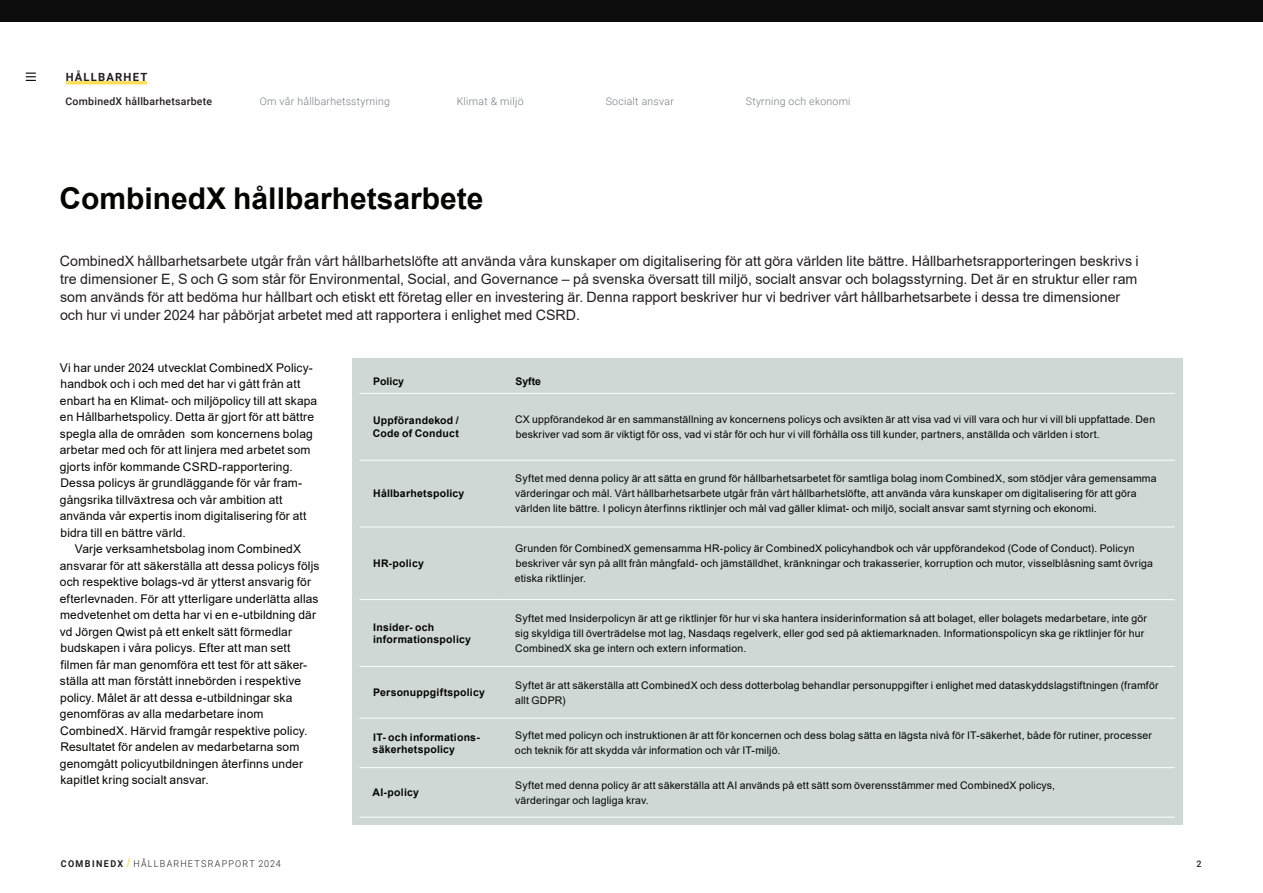
<style>
.page{position:relative;width:1263px;height:893px;background:#fff}
.page>*{position:absolute;margin:0;border:0;box-sizing:border-box;transform-origin:0 0}
.t1{font:700 30px "Arial";color:#040503}
.t2{font:14.25px/18px "Arial";color:#231f20}
.t3{font:12px/16.5px "Arial";letter-spacing:.01em;color:#040503}
.t4{font:700 11.25px "Roboto";letter-spacing:.105em;color:#231f20}
.t5{font:10.5px/15px "Arial";letter-spacing:.015em;color:#040503}
.t6{font:700 10.5px/12.3px "Arial";letter-spacing:.02em;color:#040503}
.t7{font:300 10.5px "Roboto";letter-spacing:.025em;color:#767b7d}
.t8{font:500 10.5px "Roboto";letter-spacing:.025em;color:#231f20}
.t9{font:300 9.45px "Roboto";letter-spacing:.135em;color:#231f20;scale:.95 1}
.t10{font:500 9px "Roboto";color:#231f20}
.s1{font-weight:700}
.s2{font-family:"Arial";font-weight:900;font-size:12px;color:#fcde58}
</style>
<div class="page">
<div style="left:0;top:0;width:1263px;height:21px;background:#0b0c0b"></div>
<hr style="left:66px;top:81px;width:81px;height:3px;background:#fcde58">
<svg style="left:26px;top:73px;width:9px;height:8px"></svg>
<div style="left:352px;top:359px;width:830px;height:466px;background:#cfd8d5"></div>
<hr style="left:359px;top:460px;width:143px;height:1px;background:#fff">
<hr style="left:502px;top:460px;width:673px;height:1px;background:#fff">
<hr style="left:359px;top:527px;width:143px;height:1px;background:#fff">
<hr style="left:502px;top:527px;width:673px;height:1px;background:#fff">
<hr style="left:359px;top:599px;width:143px;height:1px;background:#fff">
<hr style="left:502px;top:599px;width:673px;height:1px;background:#fff">
<hr style="left:359px;top:666px;width:143px;height:1px;background:#fff">
<hr style="left:502px;top:666px;width:673px;height:1px;background:#fff">
<hr style="left:359px;top:718px;width:143px;height:1px;background:#fff">
<hr style="left:502px;top:718px;width:673px;height:1px;background:#fff">
<hr style="left:359px;top:767px;width:143px;height:1px;background:#fff">
<hr style="left:502px;top:767px;width:673px;height:1px;background:#fff">
<hr style="left:359px;top:817px;width:143px;height:1px;background:#fff">
<hr style="left:502px;top:817px;width:673px;height:1px;background:#fff">
<hr style="left:359px;top:393px;width:143px;height:1px;background:#fff">
<hr style="left:502px;top:393px;width:673px;height:1px;background:#fff">
<p class="t4" style="left:66px;top:69px;width:83px">HÅLLBARHET</p>
<p class="t8" style="left:66px;top:94px;width:148px">CombinedX hållbarhetsarbete</p>
<p class="t7" style="left:260px;top:94px;width:132px">Om vår hållbarhetsstyrning</p>
<p class="t7" style="left:457px;top:94px;width:68px">Klimat &amp; miljö</p>
<p class="t7" style="left:606px;top:94px;width:70px">Socialt ansvar</p>
<p class="t7" style="left:746px;top:94px;width:106px">Styrning och ekonomi</p>
<h1 class="t1" style="left:60px;top:177px;width:425px">CombinedX hållbarhetsarbete</h1>
<p class="t2" style="left:60px;top:251px;width:1080px">CombinedX hållbarhetsarbete utgår från vårt hållbarhetslöfte att använda våra kunskaper om digitalisering för att göra världen lite bättre. Hållbarhetsrapporteringen beskrivs i tre dimensioner E, S och G som står för Environmental, Social, and Governance – på svenska översatt till miljö, socialt ansvar och bolagsstyrning. Det är en struktur eller ram som används för att bedöma hur hållbart och etiskt ett företag eller en investering är. Denna rapport beskriver hur vi bedriver vårt hållbarhetsarbete i dessa tre dimensioner och hur vi under 2024 har påbörjat arbetet med att rapportera i enlighet med CSRD.</p>
<p class="t3" style="left:60px;top:359px;width:259px">Vi har under 2024 utvecklat CombinedX Policy&shy;handbok och i och med det har vi gått från att enbart ha en Klimat- och miljöpolicy till att skapa en Hållbarhetspolicy. Detta är gjort för att bättre spegla alla de områden som koncernens bolag arbetar med och för att linjera med arbetet som gjorts inför kommande CSRD-rapportering.<br>Dessa policys är grundläggande för vår fram&shy;gångsrika tillväxtresa och vår ambition att använda vår expertis inom digitalisering för att bidra till en bättre värld.</p>
<p class="t3" style="left:60px;top:541px;width:261px;text-indent:15px">Varje verksamhetsbolag inom CombinedX ansvarar för att säkerställa att dessa policys följs och respektive bolags-vd är ytterst ansvarig för efterlevnaden. För att ytterligare underlätta allas medvetenhet om detta har vi en e-utbildning där vd Jörgen Qwist på ett enkelt sätt förmedlar budskapen i våra policys. Efter att man sett filmen får man genomföra ett test för att säker&shy;ställa att man förstått innebörden i respektive policy. Målet är att dessa e-utbildningar ska genomföras av alla medarbetare inom CombinedX. Härvid framgår respektive policy.<br>Resultatet för andelen av medarbetarna som genomgått policyutbildningen återfinns under kapitlet kring socialt ansvar.</p>
<p class="t6" style="left:373px;top:375px;width:32px">Policy</p>
<p class="t6" style="left:515px;top:375px;width:27px">Syfte</p>
<p class="t6" style="left:373px;top:415px;width:87px">Uppförandekod /<br>Code of Conduct</p>
<p class="t5" style="left:515px;top:412px;width:641px">CX uppförandekod är en sammanställning av koncernens policys och avsikten är att visa vad vi vill vara och hur vi vill bli uppfattade. Den beskriver vad som är viktigt för oss, vad vi står för och hur vi vill förhålla oss till kunder, partners, anställda och världen i stort.</p>
<p class="t6" style="left:373px;top:488px;width:93px">Hållbarhetspolicy</p>
<p class="t6" style="left:373px;top:557px;width:52px">HR-policy</p>
<p class="t5" style="left:515px;top:471px;width:643px">Syftet med denna policy är att sätta en grund för hållbarhetsarbetet för samtliga bolag inom CombinedX, som stödjer våra gemensamma värderingar och mål. Vårt hållbarhetsarbete utgår från vårt hållbarhetslöfte, att använda våra kunskaper om digitalisering för att göra världen lite bättre. I policyn återfinns riktlinjer och mål vad gäller klimat- och miljö, socialt ansvar samt styrning och ekonomi.</p>
<p class="t5" style="left:515px;top:541px;width:640px">Grunden för CombinedX gemensamma HR-policy är CombinedX policyhandbok och vår uppförandekod (Code of Conduct). Policyn beskriver vår syn på allt från mångfald- och jämställdhet, kränkningar och trakasserier, korruption och mutor, visselblåsning samt övriga etiska riktlinjer.</p>
<p class="t6" style="left:373px;top:621px;width:99px">Insider- och informationspolicy</p>
<p class="t5" style="left:515px;top:611px;width:633px">Syftet med Insiderpolicyn är att ge riktlinjer för hur vi ska hantera insiderinformation så att bolaget, eller bolagets medarbetare, inte gör sig skyldiga till överträdelse mot lag, Nasdaqs regelverk, eller god sed på aktiemarknaden. Informationspolicyn ska ge riktlinjer för hur<br>CombinedX ska ge intern och extern information.</p>
<p class="t6" style="left:373px;top:686px;width:113px">Personuppgiftspolicy</p>
<p class="t5" style="left:515px;top:677px;width:645px">Syftet är att säkerställa att CombinedX och dess dotterbolag behandlar personuppgifter i enlighet med dataskyddslagstiftningen (framför allt GDPR)</p>
<p class="t6" style="left:373px;top:731px;width:109px">IT- och informations&shy;säkerhetspolicy</p>
<p class="t5" style="left:515px;top:728px;width:638px">Syftet med policyn och instruktionen är att för koncernen och dess bolag sätta en lägsta nivå för IT-säkerhet, både för rutiner, processer och teknik för att skydda vår information och vår IT-miljö.</p>
<p class="t6" style="left:372px;top:786px;width:48px">AI-policy</p>
<p class="t5" style="left:515px;top:777px;width:541px">Syftet med denna policy är att säkerställa att AI används på ett sätt som överensstämmer med CombinedX policys, värderingar och lagliga krav.</p>
<p class="t9" style="left:61px;top:857px;width:233px"><span class="s1">COMBINEDX</span> <span class="s2">/</span> HÅLLBARHETSRAPPORT 2024</p>
<p class="t10" style="left:1196px;top:858px;width:7px">2</p>
</div>
